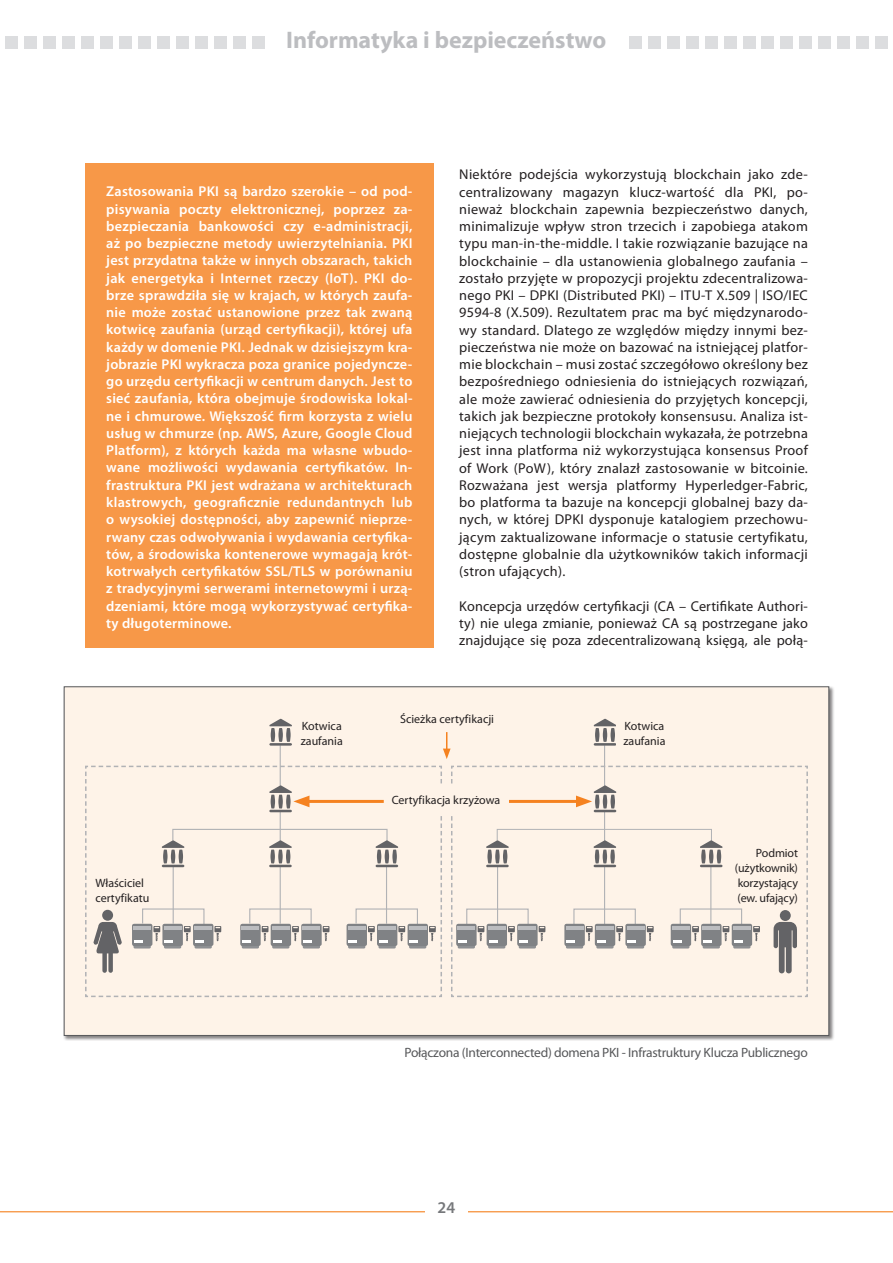
<style>
.page{position:relative;width:893px;height:1263px;background:#fff}
.page>*{position:absolute;margin:0;border:0;box-sizing:border-box;transform-origin:0 0}
.t1{font:700 24px "Myriad Pro";color:#bcbdc0}
.t2{font:600 16.5px "Myriad Pro";color:#76787b}
.t3{font:14.25px/17.2px "Myriad Pro";letter-spacing:.01em;color:#231f20;text-align:justify}
.t4{font:600 14.25px/17.2px "Myriad Pro";letter-spacing:.015em;color:#fff;text-align:justify}
.t5{font:13.5px "Myriad Pro";letter-spacing:-.02em;color:#57585a}
.t6{font:12px/15px "Myriad Pro";color:#231f20}
</style>
<div class="page">
<hr style="left:0;top:1211px;width:893px;height:1px;background:#f58220">
<div style="left:425px;top:1195px;width:43px;height:23px;background:#fff"></div>
<div style="left:875px;top:36px;width:13px;height:13px;background:#dcdddf"></div>
<div style="left:837px;top:36px;width:13px;height:13px;background:#dcdddf"></div>
<div style="left:818px;top:36px;width:13px;height:13px;background:#dcdddf"></div>
<div style="left:799px;top:36px;width:13px;height:13px;background:#dcdddf"></div>
<div style="left:667px;top:36px;width:13px;height:13px;background:#dcdddf"></div>
<div style="left:629px;top:36px;width:13px;height:13px;background:#dcdddf"></div>
<div style="left:648px;top:36px;width:13px;height:13px;background:#dcdddf"></div>
<div style="left:743px;top:36px;width:13px;height:13px;background:#dcdddf"></div>
<div style="left:724px;top:36px;width:12px;height:13px;background:#dcdddf"></div>
<div style="left:686px;top:36px;width:13px;height:13px;background:#dcdddf"></div>
<div style="left:761px;top:36px;width:13px;height:13px;background:#dcdddf"></div>
<div style="left:704px;top:36px;width:13px;height:13px;background:#dcdddf"></div>
<div style="left:780px;top:36px;width:13px;height:13px;background:#dcdddf"></div>
<div style="left:856px;top:36px;width:13px;height:13px;background:#dcdddf"></div>
<div style="left:252px;top:36px;width:12px;height:13px;background:#dcdddf"></div>
<div style="left:195px;top:36px;width:13px;height:13px;background:#dcdddf"></div>
<div style="left:214px;top:36px;width:13px;height:13px;background:#dcdddf"></div>
<div style="left:81px;top:36px;width:13px;height:13px;background:#dcdddf"></div>
<div style="left:43px;top:36px;width:13px;height:13px;background:#dcdddf"></div>
<div style="left:5px;top:36px;width:13px;height:13px;background:#dcdddf"></div>
<div style="left:24px;top:36px;width:13px;height:13px;background:#dcdddf"></div>
<div style="left:62px;top:36px;width:13px;height:13px;background:#dcdddf"></div>
<div style="left:157px;top:36px;width:13px;height:12px;background:#dcdddf"></div>
<div style="left:138px;top:36px;width:13px;height:13px;background:#dcdddf"></div>
<div style="left:100px;top:36px;width:13px;height:13px;background:#dcdddf"></div>
<div style="left:119px;top:36px;width:13px;height:13px;background:#dcdddf"></div>
<div style="left:233px;top:36px;width:13px;height:13px;background:#dcdddf"></div>
<div style="left:176px;top:36px;width:13px;height:13px;background:#dcdddf"></div>
<div style="left:85px;top:163px;width:349px;height:484px;background:#f79848"></div>
<div style="left:63px;top:686px;width:771px;height:355px;background:#231f20;opacity:.55"></div>
<div style="left:64px;top:686px;width:765px;height:350px;background:#fef3e8;border:1px solid #57585a"></div>
<hr style="left:280px;top:745px;width:1px;height:42px;background:#b1b2b5">
<hr style="left:604px;top:745px;width:1px;height:42px;background:#b1b2b5">
<hr style="left:269px;top:743px;width:23px;height:3px;background:#636366">
<svg style="left:269px;top:719px;width:23px;height:23px"></svg>
<hr style="left:594px;top:743px;width:22px;height:3px;background:#636366">
<svg style="left:594px;top:719px;width:22px;height:23px"></svg>
<svg style="left:443px;top:732px;width:8px;height:27px"></svg>
<svg style="left:451px;top:766px;width:357px;height:231px"></svg>
<div style="left:780px;top:910px;width:11px;height:11px;background:#636366;border-radius:50%"></div>
<svg style="left:85px;top:766px;width:357px;height:231px"></svg>
<h1 class="t1" style="left:286px;top:25px;width:322px">Informatyka i bezpieczeństwo</h1>
<p class="t4" style="left:106px;top:183px;width:308px">Zastosowania PKI są bardzo szerokie – od pod&shy;pisywania poczty elektronicznej, poprzez za&shy;bezpieczania bankowości czy e-administracji, aż po bezpieczne metody uwierzytelniania. PKI jest przydatna także w innych obszarach, takich jak energetyka i Internet rzeczy (IoT). PKI do&shy;brze sprawdziła się w krajach, w których zaufa&shy;nie może zostać ustanowione przez tak zwaną kotwicę zaufania (urząd certyfikacji), której ufa każdy w domenie PKI. Jednak w dzisiejszym kra&shy;jobrazie PKI wykracza poza granice pojedyncze&shy;go urzędu certyfikacji w centrum danych. Jest to sieć zaufania, która obejmuje środowiska lokal&shy;ne i chmurowe. Większość firm korzysta z wielu usług w chmurze (np. AWS, Azure, Google Cloud Platform), z których każda ma własne wbudo&shy;wane możliwości wydawania certyfikatów. In&shy;frastruktura PKI jest wdrażana w architekturach klastrowych, geograficznie redundantnych lub o wysokiej dostępności, aby zapewnić nieprze&shy;rwany czas odwoływania i wydawania certyfika&shy;tów, a środowiska kontenerowe wymagają krót&shy;kotrwałych certyfikatów SSL/TLS w porównaniu z tradycyjnymi serwerami internetowymi i urzą&shy;dzeniami, które mogą wykorzystywać certyfika&shy;ty długoterminowe.</p>
<p class="t3" style="left:459px;top:166px;width:350px">Niektóre podejścia wykorzystują blockchain jako zde&shy;centralizowany magazyn klucz-wartość dla PKI, po&shy;nieważ blockchain zapewnia bezpieczeństwo danych, minimalizuje wpływ stron trzecich i zapobiega atakom typu man-in-the-middle. I takie rozwiązanie bazujące na blockchainie – dla ustanowienia globalnego zaufania – zostało przyjęte w propozycji projektu zdecentralizowa&shy;nego PKI – DPKI (Distributed PKI) – ITU-T X.509 | ISO/IEC 9594-8 (X.509). Rezultatem prac ma być międzynarodo&shy;wy standard. Dlatego ze względów między innymi bez&shy;pieczeństwa nie może on bazować na istniejącej platfor&shy;mie blockchain – musi zostać szczegółowo określony bez bezpośredniego odniesienia do istniejących rozwiązań, ale może zawierać odniesienia do przyjętych koncepcji, takich jak bezpieczne protokoły konsensusu. Analiza ist&shy;niejących technologii blockchain wykazała, że potrzebna jest inna platforma niż wykorzystująca konsensus Proof of Work (PoW), który znalazł zastosowanie w bitcoinie.<br>Rozważana jest wersja platformy Hyperledger-Fabric, bo platforma ta bazuje na koncepcji globalnej bazy da&shy;nych, w której DPKI dysponuje katalogiem przechowu&shy;jącym zaktualizowane informacje o statusie certyfikatu, dostępne globalnie dla użytkowników takich informacji (stron ufających).</p>
<p class="t3" style="left:459px;top:597px;width:350px">Koncepcja urzędów certyfikacji (CA – Certifikate Authori&shy;ty) nie ulega zmianie, ponieważ CA są postrzegane jako znajdujące się poza zdecentralizowaną księgą, ale połą-</p>
<p class="t6" style="left:400px;top:711px;width:96px">Ścieżka certyfikacji</p>
<p class="t6" style="left:301px;top:718px;width:44px">Kotwica zaufania</p>
<p class="t6" style="left:623px;top:718px;width:44px">Kotwica zaufania</p>
<p class="t6" style="left:95px;top:875px;width:55px">Właściciel certyfikatu</p>
<p class="t6" style="left:392px;top:792px;width:110px">Certyfikacja krzyżowa</p>
<p class="t6" style="left:735px;top:845px;width:65px;text-align:justify;text-indent:21px">Podmiot (użytkownik) korzystający (ew. ufający)</p>
<p class="t5" style="left:405px;top:1044px;width:405px">Połączona (Interconnected) domena PKI - Infrastruktury Klucza Publicznego</p>
<p class="t2" style="left:438px;top:1197px;width:19px">24</p>
</div>
